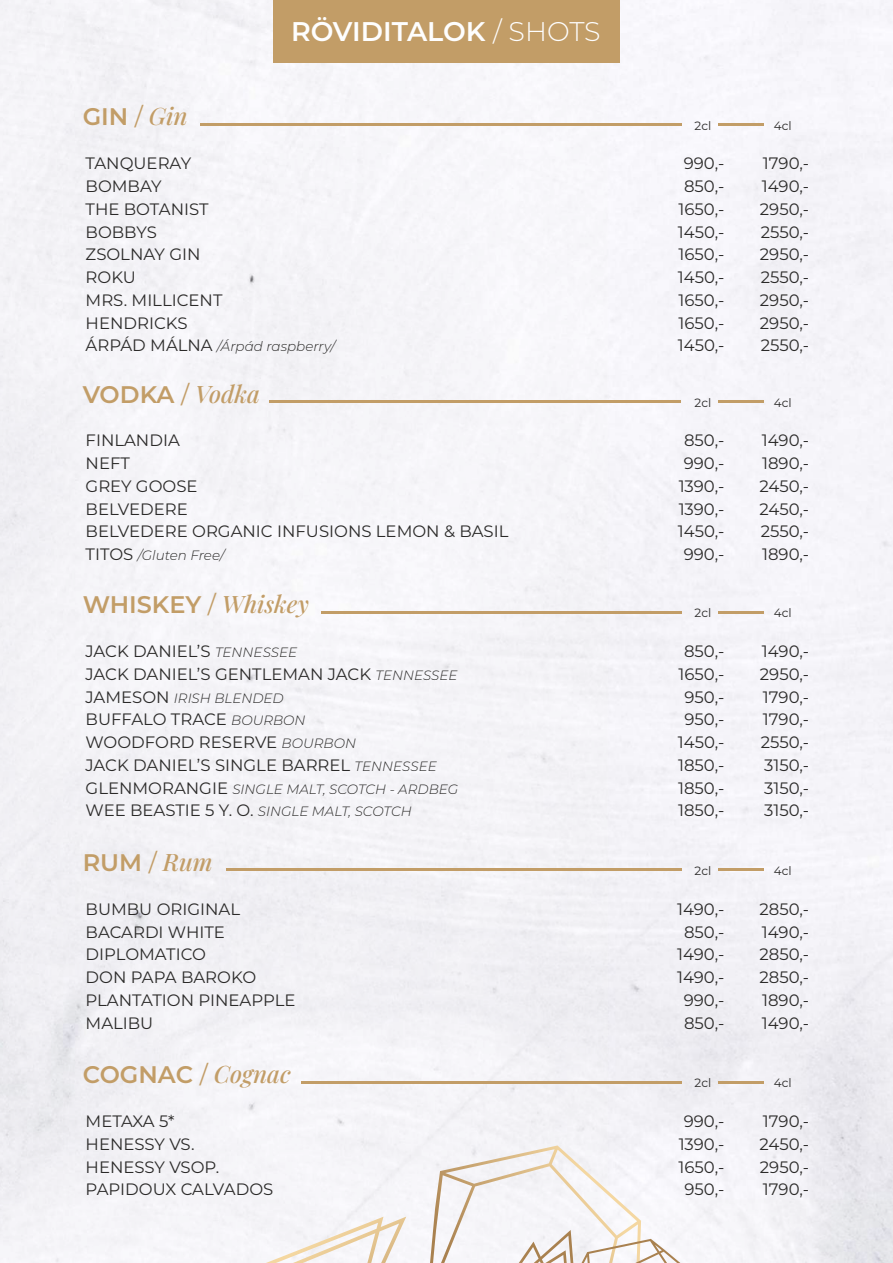
<style>
.page{position:relative;width:893px;height:1263px;background:#f5f4f8}
.page>*{position:absolute;margin:0;border:0;box-sizing:border-box;transform-origin:0 0}
.t1{font:600 27px "Montserrat";color:#fefefe}
.t2{font:600 24px "Montserrat";color:#c29d67}
.t3{font:16.5px/22.8px "Montserrat";color:#2b2a29}
.t4{font:italic 300 13.5px/22.8px "Montserrat";color:#2b2a29}
.t5{font:12px "Montserrat";letter-spacing:-.01em;color:#2b2a29}
.s1{font-weight:400}
.s2{font-family:"Playfair Display";font-weight:500;font-style:italic}
.s3{font-weight:300}
.s4{font-weight:400;font-style:normal;font-size:16.5px}
.s5{font-weight:300;font-style:italic;font-size:13.5px}
</style>
<div class="page">
<svg style="left:191px;top:1216px;width:215px;height:47px"></svg>
<svg style="left:423px;top:1145px;width:294px;height:118px"></svg>
<hr style="left:200px;top:123px;width:481px;height:2px;background:#c29d67">
<div style="left:273px;top:0;width:347px;height:63px;background:#c29d67"></div>
<hr style="left:718px;top:123px;width:46px;height:2px;background:#c29d67">
<hr style="left:270px;top:400px;width:411px;height:3px;background:#c29d67">
<hr style="left:718px;top:400px;width:46px;height:3px;background:#c29d67">
<hr style="left:321px;top:611px;width:360px;height:2px;background:#c29d67">
<hr style="left:718px;top:611px;width:46px;height:2px;background:#c29d67">
<hr style="left:226px;top:869px;width:455px;height:2px;background:#c29d67">
<hr style="left:718px;top:869px;width:46px;height:2px;background:#c29d67">
<hr style="left:301px;top:1081px;width:380px;height:2px;background:#c29d67">
<hr style="left:718px;top:1081px;width:46px;height:2px;background:#c29d67">
<h2 class="t2" style="left:83px;top:102px;width:106px">GIN <span class="s1">/</span> <span class="s2">Gin</span></h2>
<h1 class="t1" style="left:291px;top:15px;width:311px">RÖVIDITALOK <span class="s3">/ SHOTS</span></h1>
<p class="t3" style="left:86px;top:152px;width:138px">TANQUERAY<br>BOMBAY<br>THE BOTANIST<br>BOBBYS<br>ZSOLNAY GIN<br>ROKU<br>MRS. MILLICENT<br>HENDRICKS</p>
<p class="t4" style="left:86px;top:335px;width:251px"><span class="s4">ÁRPÁD MÁLNA</span> /Árpád raspberry/</p>
<h2 class="t2" style="left:83px;top:379px;width:179px">VODKA <span class="s1">/</span> <span class="s2">Vodka</span></h2>
<p class="t3" style="left:86px;top:429px;width:424px">FINLANDIA<br>NEFT<br>GREY GOOSE<br>BELVEDERE<br>BELVEDERE ORGANIC INFUSIONS LEMON &amp; BASIL</p>
<p class="t4" style="left:86px;top:544px;width:140px"><span class="s4">TITOS</span> /Gluten Free/</p>
<h2 class="t2" style="left:83px;top:590px;width:228px">WHISKEY <span class="s1">/</span> <span class="s2">Whiskey</span></h2>
<p class="t3" style="left:86px;top:640px;width:373px">JACK DANIEL’S <span class="s5">TENNESSEE<br></span>JACK DANIEL’S GENTLEMAN JACK <span class="s5">TENNESSEE</span></p>
<p class="t4" style="left:86px;top:686px;width:200px"><span class="s4">JAMESON</span> IRISH BLENDED</p>
<p class="t3" style="left:86px;top:708px;width:353px">BUFFALO TRACE <span class="s5">BOURBON<br></span>WOODFORD RESERVE <span class="s5">BOURBON<br></span>JACK DANIEL’S SINGLE BARREL <span class="s5">TENNESSEE</span></p>
<p class="t4" style="left:86px;top:777px;width:374px"><span class="s4">GLENMORANGIE</span> SINGLE MALT, SCOTCH - ARDBEG<br><span class="s4">WEE BEASTIE 5 Y. O.</span> SINGLE MALT, SCOTCH</p>
<h2 class="t2" style="left:83px;top:848px;width:132px">RUM <span class="s1">/</span> <span class="s2">Rum</span></h2>
<p class="t3" style="left:86px;top:897px;width:211px">BUMBU ORIGINAL<br>BACARDI WHITE<br>DIPLOMATICO<br>DON PAPA BAROKO<br>PLANTATION PINEAPPLE<br>MALIBU</p>
<h2 class="t2" style="left:83px;top:1060px;width:209px">COGNAC <span class="s1">/</span> <span class="s2">Cognac</span></h2>
<p class="t3" style="left:86px;top:1110px;width:189px">METAXA 5*<br>HENESSY VS.<br>HENESSY VSOP.<br>PAPIDOUX CALVADOS</p>
<p class="t5" style="left:695px;top:118px;width:18px">2cl</p>
<p class="t5" style="left:774px;top:118px;width:19px">4cl</p>
<p class="t3" style="left:678px;top:152px;width:48px;text-align:center">990,-<br>850,-<br>1650,-<br>1450,-<br>1650,-<br>1450,-<br>1650,-<br>1650,-<br>1450,-</p>
<p class="t3" style="left:760px;top:152px;width:51px;text-align:justify">1790,- 1490,- 2950,- 2550,- 2950,- 2550,- 2950,- 2950,- 2550,-</p>
<p class="t5" style="left:695px;top:395px;width:18px">2cl</p>
<p class="t5" style="left:774px;top:395px;width:19px">4cl</p>
<p class="t3" style="left:678px;top:429px;width:48px;text-align:center">850,-<br>990,-<br>1390,-<br>1390,-<br>1450,-<br>990,-</p>
<p class="t3" style="left:759px;top:429px;width:51px;text-align:justify">1490,- 1890,- 2450,- 2450,- 2550,- 1890,-</p>
<p class="t5" style="left:695px;top:606px;width:18px">2cl</p>
<p class="t5" style="left:774px;top:606px;width:19px">4cl</p>
<p class="t3" style="left:678px;top:640px;width:48px;text-align:center">850,-<br>1650,-<br>950,-<br>950,-<br>1450,-<br>1850,-<br>1850,-<br>1850,-</p>
<p class="t3" style="left:760px;top:640px;width:51px;text-align:justify">1490,- 2950,- 1790,- 1790,- 2550,- 3150,- 3150,- 3150,-</p>
<p class="t5" style="left:695px;top:863px;width:18px">2cl</p>
<p class="t5" style="left:774px;top:863px;width:19px">4cl</p>
<p class="t3" style="left:677px;top:897px;width:49px;text-align:center">1490,-<br>850,-<br>1490,-<br>1490,-<br>990,-<br>850,-</p>
<p class="t3" style="left:759px;top:897px;width:51px;text-align:justify">2850,- 1490,- 2850,- 2850,- 1890,- 1490,-</p>
<p class="t5" style="left:695px;top:1076px;width:18px">2cl</p>
<p class="t5" style="left:774px;top:1076px;width:19px">4cl</p>
<p class="t3" style="left:679px;top:1110px;width:47px;text-align:center">990,-<br>1390,-<br>1650,-<br>950,-</p>
<p class="t3" style="left:759px;top:1110px;width:51px;text-align:justify">1790,- 2450,- 2950,- 1790,-</p>
</div>
